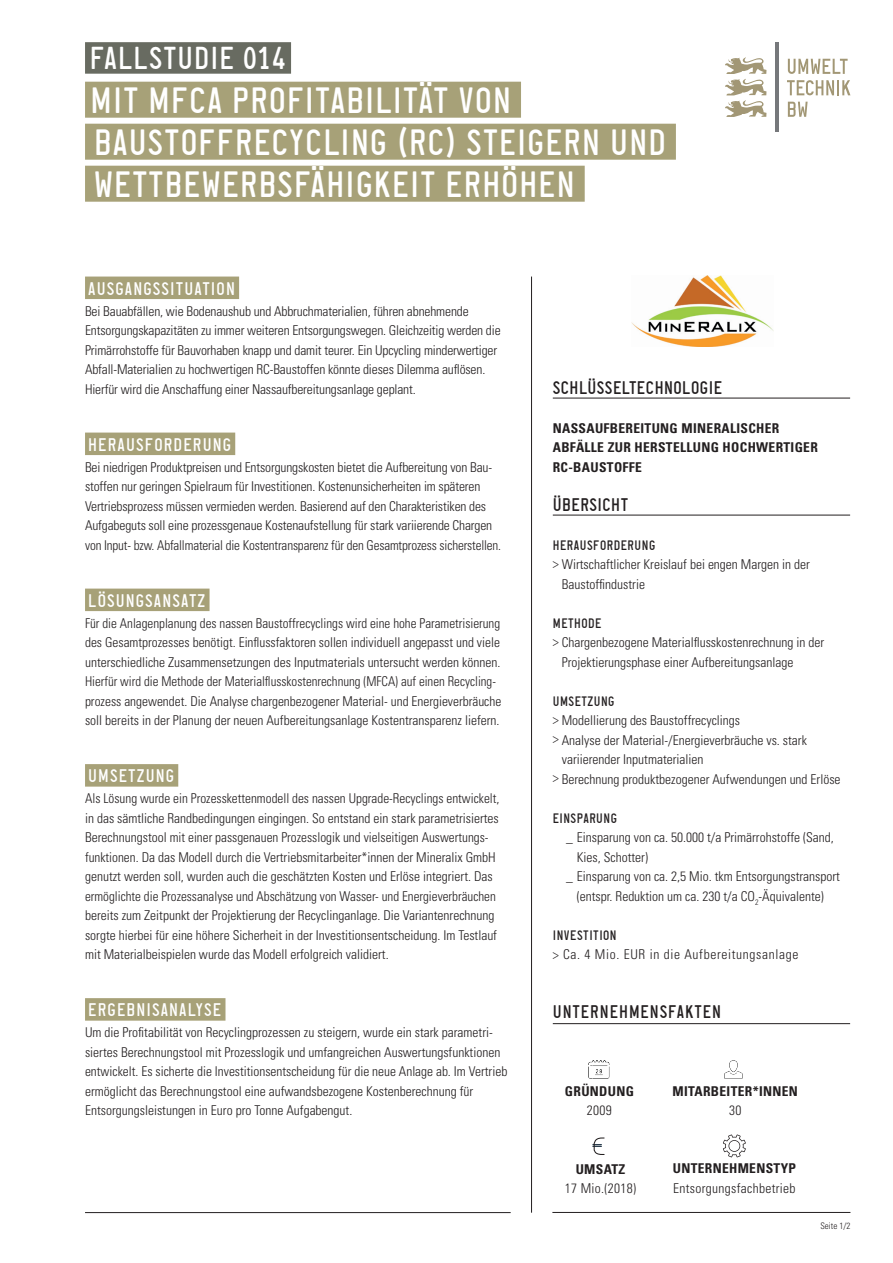
<style>
.page{position:relative;width:893px;height:1263px;background:#fff}
.page>*{position:absolute;margin:0;border:0;box-sizing:border-box;transform-origin:0 0}
.t1{font:36px/42px "Numberplate LL Switzerland Rd";letter-spacing:.035em;color:#fff}
.t2{font:31.2px "Numberplate LL Switzerland Rd";letter-spacing:.035em;color:#fff}
.t3{font:18px "Numberplate LL Switzerland Rd";letter-spacing:.06em;color:#fff}
.t4{font:18px "Numberplate LL Switzerland Rd";letter-spacing:.025em;color:#231f20}
.t5{font:18px "Numberplate LL Switzerland Rd";letter-spacing:.05em;color:#231f20}
.t6{font:300 condensed 13.5px/19.5px "Univers LT Std";color:#231f20}
.t7{font:700 condensed 13.5px/19.5px "Univers LT Std";letter-spacing:.025em;color:#231f20}
.t8{font:13.5px "Numberplate LL Switzerland Rd";letter-spacing:.035em;color:#231f20}
.t9{font:300 condensed 13.5px "Univers LT Std";letter-spacing:.05em;color:#231f20}
.t10{font:300 condensed 13.5px "Univers LT Std";letter-spacing:.025em;color:#231f20}
.t11{font:300 condensed 9px "Univers LT Std";color:#231f20}
</style>
<div class="page">
<hr style="left:85px;top:1212px;width:426px;height:1px;background:#231f20">
<svg style="left:788px;top:59px;width:60px;height:15px"></svg>
<svg style="left:787px;top:80px;width:63px;height:15px"></svg>
<svg style="left:788px;top:102px;width:20px;height:15px"></svg>
<hr style="left:775px;top:43px;width:4px;height:89px;background:#76787b">
<svg style="left:725px;top:57px;width:41px;height:60px"></svg>
<div style="left:85px;top:42px;width:206px;height:32px;background:#686b61"></div>
<div style="left:85px;top:277px;width:154px;height:22px;background:#a7a178"></div>
<div style="left:85px;top:433px;width:150px;height:22px;background:#a7a178"></div>
<div style="left:85px;top:589px;width:125px;height:22px;background:#a7a178"></div>
<div style="left:85px;top:764px;width:93px;height:23px;background:#a7a178"></div>
<div style="left:85px;top:998px;width:140px;height:23px;background:#a7a178"></div>
<div style="left:85px;top:82px;width:436px;height:36px;background:#a7a178"></div>
<div style="left:85px;top:124px;width:591px;height:36px;background:#a7a178"></div>
<div style="left:85px;top:166px;width:500px;height:36px;background:#a7a178"></div>
<hr style="left:553px;top:398px;width:297px;height:1px;background:#231f20">
<hr style="left:553px;top:515px;width:297px;height:1px;background:#231f20">
<hr style="left:553px;top:1023px;width:297px;height:1px;background:#231f20">
<img style="left:631px;top:276px;width:143px;height:70px">
<hr style="left:531px;top:277px;width:1px;height:936px;background:#231f20">
<hr style="left:552px;top:1212px;width:298px;height:1px;background:#231f20">
<svg style="left:724px;top:1060px;width:19px;height:19px"></svg>
<svg style="left:588px;top:1060px;width:22px;height:19px"></svg>
<svg style="left:723px;top:1134px;width:23px;height:24px"></svg>
<svg style="left:593px;top:1137px;width:12px;height:18px"></svg>
<h2 class="t2" style="left:90px;top:39px;width:197px">FALLSTUDIE 014</h2>
<h1 class="t1" style="left:91px;top:78px;width:577px">MIT MFCA PROFITABILITÄT VON<br>BAUSTOFFRECYCLING (RC) STEIGERN UND<br>WETTBEWERBSFÄHIGKEIT ERHÖHEN</h1>
<h3 class="t3" style="left:88px;top:277px;width:148px">AUSGANGSSITUATION</h3>
<p class="t6" style="left:85px;top:301px;width:417px">Bei Bauabfällen, wie Bodenaushub und Abbruchmaterialien, führen abnehmende Entsorgungskapazitäten zu immer weiteren Entsorgungswegen. Gleichzeitig werden die Primärrohstoffe für Bauvorhaben knapp und damit teurer. Ein Upcycling minderwertiger Abfall-Materialien zu hochwertigen RC-Baustoffen könnte dieses Dilemma auflösen.<br>Hierfür wird die Anschaffung einer Nassaufbereitungsanlage geplant.</p>
<h3 class="t3" style="left:88px;top:433px;width:144px">HERAUSFORDERUNG</h3>
<p class="t6" style="left:85px;top:457px;width:418px">Bei niedrigen Produktpreisen und Entsorgungskosten bietet die Aufbereitung von Bau&shy;stoffen nur geringen Spielraum für Investitionen. Kostenunsicherheiten im späteren Vertriebsprozess müssen vermieden werden. Basierend auf den Charakteristiken des Aufgabeguts soll eine prozessgenaue Kostenaufstellung für stark variierende Chargen von Input- bzw. Abfallmaterial die Kostentransparenz für den Gesamtprozess sicherstellen.</p>
<h3 class="t3" style="left:88px;top:589px;width:119px">LÖSUNGSANSATZ</h3>
<p class="t6" style="left:85px;top:613px;width:418px">Für die Anlagenplanung des nassen Baustoffrecyclings wird eine hohe Parametrisierung des Gesamtprozesses benötigt. Einflussfaktoren sollen individuell angepasst und viele unterschiedliche Zusammensetzungen des Inputmaterials untersucht werden können.<br>Hierfür wird die Methode der Materialflusskostenrechnung (MFCA) auf einen Recycling&shy;prozess angewendet. Die Analyse chargenbezogener Material- und Energieverbräuche soll bereits in der Planung der neuen Aufbereitungsanlage Kostentransparenz liefern.</p>
<h3 class="t3" style="left:88px;top:764px;width:87px">UMSETZUNG</h3>
<p class="t6" style="left:85px;top:789px;width:416px">Als Lösung wurde ein Prozesskettenmodell des nassen Upgrade-Recyclings entwickelt, in das sämtliche Randbedingungen eingingen. So entstand ein stark parametrisiertes Berechnungstool mit einer passgenauen Prozesslogik und vielseitigen Auswertungs&shy;funktionen. Da das Modell durch die Vertriebsmitarbeiter*innen der Mineralix GmbH genutzt werden soll, wurden auch die geschätzten Kosten und Erlöse integriert. Das ermöglichte die Prozessanalyse und Abschätzung von Wasser- und Energieverbräuchen bereits zum Zeitpunkt der Projektierung der Recyclinganlage. Die Variantenrechnung sorgte hierbei für eine höhere Sicherheit in der Investitionsentscheidung. Im Testlauf mit Materialbeispielen wurde das Modell erfolgreich validiert.</p>
<h3 class="t3" style="left:88px;top:998px;width:135px">ERGEBNISANALYSE</h3>
<p class="t6" style="left:85px;top:1023px;width:424px">Um die Profitabilität von Recyclingprozessen zu steigern, wurde ein stark parametri&shy;siertes Berechnungstool mit Prozesslogik und umfangreichen Auswertungsfunktionen entwickelt. Es sicherte die Investitionsentscheidung für die neue Anlage ab. Im Vertrieb ermöglicht das Berechnungstool eine aufwandsbezogene Kostenberechnung für Entsorgungsleistungen in Euro pro Tonne Aufgabengut.</p>
<h3 class="t4" style="left:553px;top:376px;width:171px">SCHLÜSSELTECHNOLOGIE</h3>
<p class="t7" style="left:553px;top:418px;width:267px">NASSAUFBEREITUNG MINERALISCHER<br>ABFÄLLE ZUR HERSTELLUNG HOCHWERTIGER<br>RC-BAUSTOFFE</p>
<h3 class="t4" style="left:553px;top:493px;width:77px">ÜBERSICHT</h3>
<p class="t8" style="left:553px;top:536px;width:104px">HERAUSFORDERUNG</p>
<p class="t6" style="left:562px;top:555px;width:250px;text-indent:-9px">&gt; Wirtschaftlicher Kreislauf bei engen Margen in der<br>Baustoffindustrie</p>
<p class="t8" style="left:553px;top:614px;width:50px">METHODE</p>
<p class="t6" style="left:562px;top:633px;width:264px;text-indent:-9px">&gt; Chargenbezogene Materialflusskostenrechnung in der<br>Projektierungsphase einer Aufbereitungsanlage</p>
<p class="t8" style="left:553px;top:692px;width:63px">UMSETZUNG</p>
<p class="t6" style="left:553px;top:710px;width:189px">&gt; Modellierung des Baustoffrecyclings</p>
<p class="t6" style="left:553px;top:730px;width:256px">&gt; Analyse der Material-/Energieverbräuche vs. stark</p>
<p class="t6" style="left:562px;top:749px;width:143px">variierender Inputmaterialien</p>
<p class="t6" style="left:553px;top:769px;width:289px">&gt; Berechnung produktbezogener Aufwendungen und Erlöse</p>
<p class="t8" style="left:553px;top:809px;width:66px">EINSPARUNG</p>
<p class="t6" style="left:566px;top:827px;width:269px">_ Einsparung von ca. 50.000 t/a Primärrohstoffe (Sand,</p>
<p class="t6" style="left:577px;top:847px;width:73px">Kies, Schotter)</p>
<p class="t6" style="left:566px;top:866px;width:275px">_ Einsparung von ca. 2,5 Mio. tkm Entsorgungstransport</p>
<p class="t6" style="left:577px;top:886px;width:248px">(entspr. Reduktion um ca. 230 t/a CO<sub>2</sub>-Äquivalente)</p>
<p class="t8" style="left:553px;top:926px;width:65px">INVESTITION</p>
<p class="t9" style="left:553px;top:946px;width:247px">&gt; Ca. 4 Mio. EUR in die Aufbereitungsanlage</p>
<h3 class="t5" style="left:553px;top:1000px;width:170px">UNTERNEHMENSFAKTEN</h3>
<p class="t7" style="left:565px;top:1081px;width:71px">GRÜNDUNG</p>
<p class="t6" style="left:587px;top:1100px;width:26px">2009</p>
<p class="t7" style="left:576px;top:1159px;width:51px">UMSATZ</p>
<p class="t10" style="left:565px;top:1180px;width:73px">17 Mio.(2018)</p>
<p class="t7" style="left:672px;top:1081px;width:127px">MITARBEITER*INNEN</p>
<p class="t6" style="left:729px;top:1100px;width:14px">30</p>
<p class="t7" style="left:673px;top:1159px;width:125px">UNTERNEHMENSTYP</p>
<p class="t10" style="left:673px;top:1180px;width:124px">Entsorgungsfachbetrieb</p>
<p class="t11" style="left:820px;top:1220px;width:31px">Seite 1/2</p>
</div>
